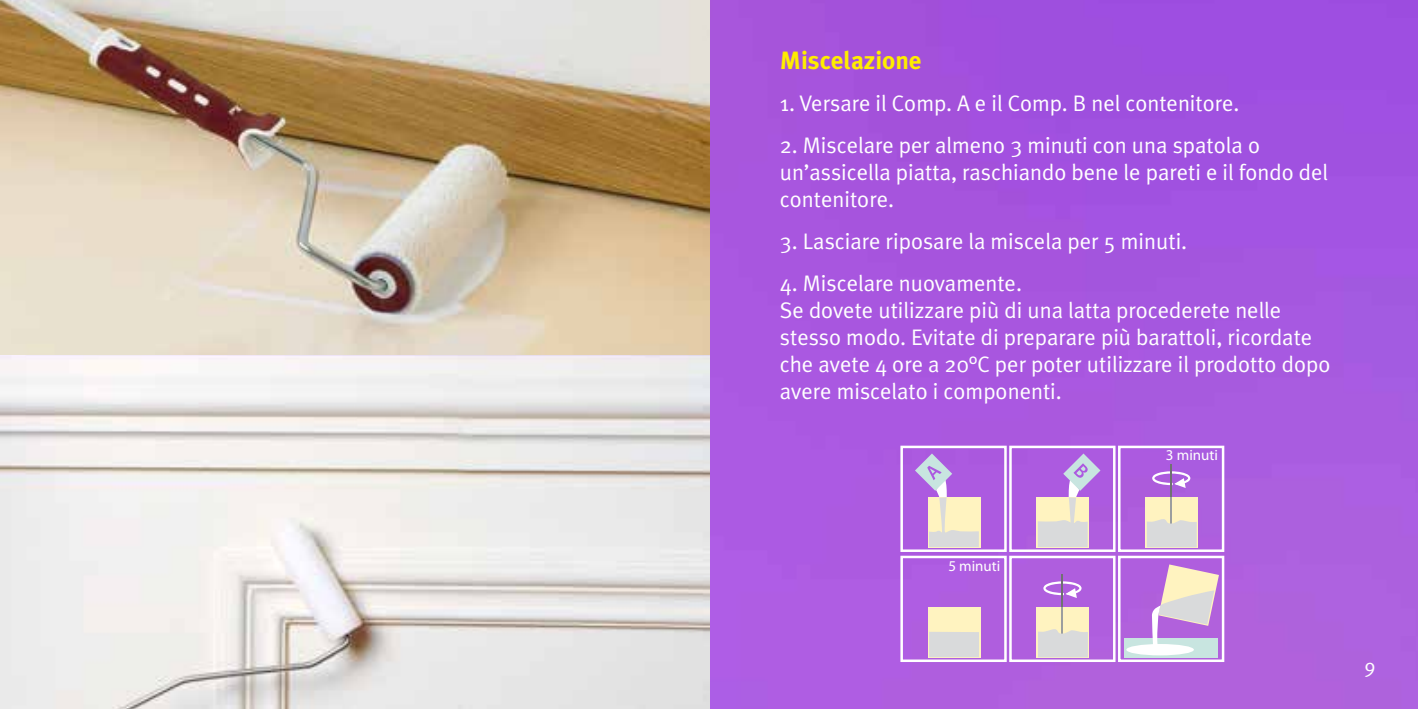
<style>
.page{position:relative;width:1418px;height:709px;background:#fff}
.page>*{position:absolute;margin:0;border:0;box-sizing:border-box;transform-origin:0 0}
.t1{font:700 25px "Meta Plus";color:#ffed00}
.t2{font:22.5px/27px "Meta Plus Normal";color:#fff}
.t3{font:20px "Meta Plus Normal Caps";color:#fff}
.t4{font:15px "Myriad Pro";color:#fff}
</style>
<div class="page">
<div style="left:0;top:0;width:1417px;height:709px;background:#a857e0"></div>
<img style="left:0;top:354px;width:709px;height:355px">
<div style="left:900px;top:445px;width:106px;height:107px;border:2px solid #fff"></div>
<svg style="left:928px;top:497px;width:52px;height:51px"></svg>
<svg style="left:915px;top:453px;width:63px;height:94px"></svg>
<div style="left:928px;top:607px;width:52px;height:51px;background:#fff3c0"></div>
<div style="left:900px;top:555px;width:106px;height:107px;border:2px solid #fff"></div>
<div style="left:929px;top:632px;width:50px;height:25px;background:#d9dadb"></div>
<div style="left:1145px;top:497px;width:52px;height:51px;background:#fff3c0"></div>
<div style="left:1118px;top:445px;width:106px;height:107px;border:2px solid #fff"></div>
<hr style="left:1170px;top:464px;width:1px;height:75px;background:#707172">
<svg style="left:1152px;top:464px;width:38px;height:24px"></svg>
<hr style="left:1170px;top:497px;width:1px;height:43px;background:#9c9e9f">
<svg style="left:1147px;top:519px;width:49px;height:28px"></svg>
<div style="left:1036px;top:607px;width:52px;height:51px;background:#fff3c0"></div>
<div style="left:1009px;top:555px;width:106px;height:107px;border:2px solid #fff"></div>
<hr style="left:1061px;top:574px;width:2px;height:75px;background:#707172">
<svg style="left:1043px;top:581px;width:38px;height:17px"></svg>
<hr style="left:1061px;top:607px;width:2px;height:43px;background:#9c9e9f">
<svg style="left:1038px;top:629px;width:49px;height:28px"></svg>
<div style="left:1009px;top:445px;width:106px;height:107px;border:2px solid #fff"></div>
<div style="left:1036px;top:497px;width:52px;height:51px;background:#f8eec4"></div>
<svg style="left:1038px;top:453px;width:62px;height:94px"></svg>
<div style="left:1124px;top:638px;width:93px;height:19px;background:#c8e5e0"></div>
<div style="left:1126px;top:644px;width:67px;height:11px;background:#fff;border-radius:50%"></div>
<div style="left:1118px;top:555px;width:106px;height:107px;border:2px solid #fff"></div>
<svg style="left:1151px;top:564px;width:67px;height:83px"></svg>
<img style="left:0;top:0;width:709px;height:354px">
<p class="t1" style="left:780px;top:46px;width:143px">Miscelazione</p>
<p class="t2" style="left:780px;top:89px;width:461px">1. Versare il Comp. A e il Comp. B nel contenitore.</p>
<p class="t2" style="left:780px;top:131px;width:550px">2. Miscelare per almeno 3 minuti con una spatola o un’assicella piatta, raschiando bene le pareti e il fondo del contenitore.</p>
<p class="t2" style="left:780px;top:227px;width:409px">3. Lasciare riposare la miscela per 5 minuti.</p>
<p class="t2" style="left:780px;top:269px;width:552px">4. Miscelare nuovamente.<br>Se dovete utilizzare più di una latta procederete nelle stesso modo. Evitate di preparare più barattoli, ricordate che avete 4 ore a 20°C per poter utilizzare il prodotto dopo avere miscelato i componenti.</p>
<p class="t4" style="left:1165px;top:446px;width:53px">3 minuti</p>
<p class="t4" style="left:948px;top:556px;width:53px">5 minuti</p>
<p class="t3" style="left:1364px;top:657px;width:12px">9</p>
</div>
